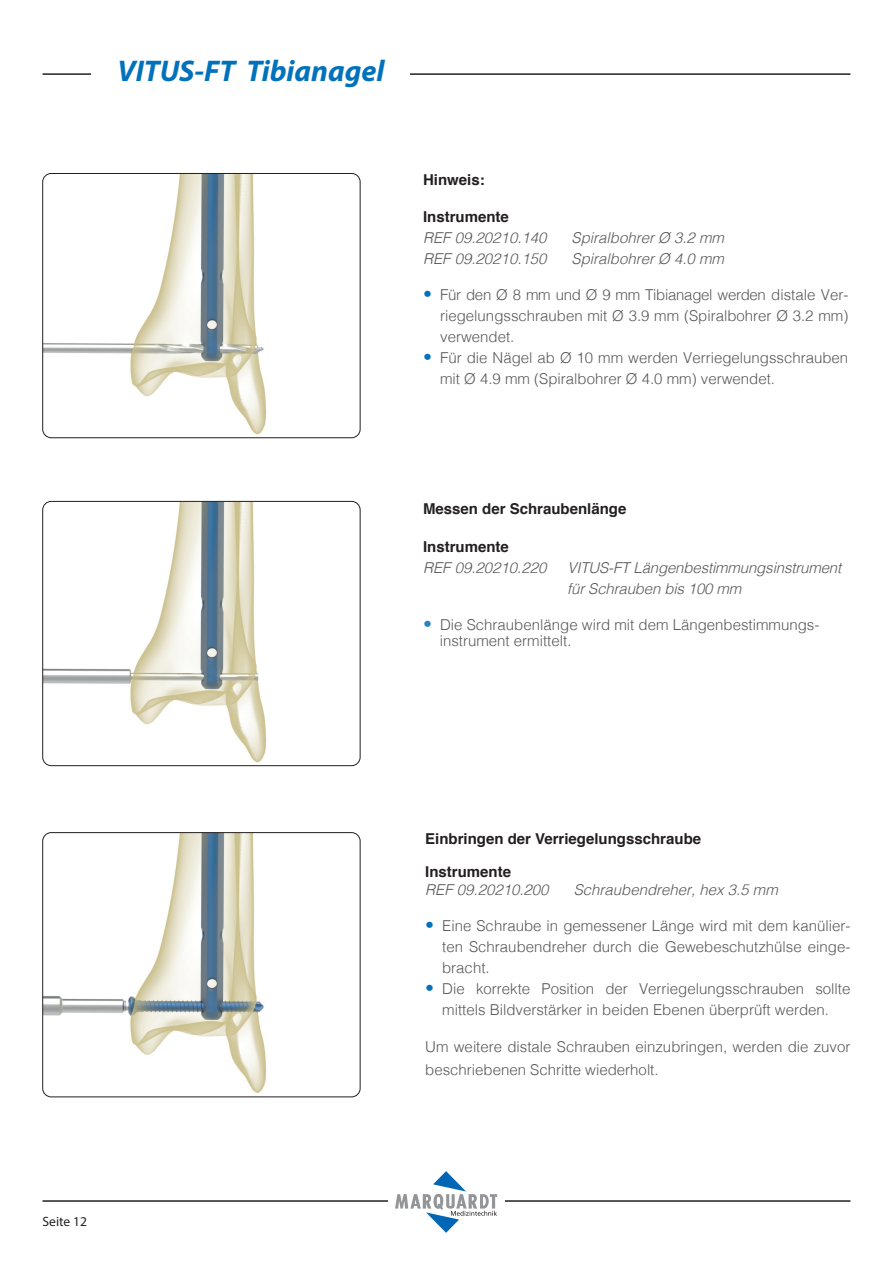
<style>
.page{position:relative;width:893px;height:1263px;background:#fff}
.page>*{position:absolute;margin:0;border:0;box-sizing:border-box;transform-origin:0 0}
.t1{font:italic 700 30px "Myriad Pro";color:#0072bc}
.t2{font:300 15px/21px "Helvetica";color:#57585a}
.t3{font:italic 300 15px/21px "Helvetica";color:#57585a}
.t4{font:700 15px "Helvetica";color:#231f20}
.t5{font:13.5px "Myriad Pro";color:#231f20}
.s1{font-family:"Frutiger LT Com";font-stretch:condensed;font-size:18px;color:#0072bc}
.s2{font-family:"Frutiger LT Com";font-stretch:condensed;font-size:18px;color:#2783c5}
</style>
<div class="page">
<hr style="left:43px;top:73px;width:807px;height:2px;background:#231f20">
<hr style="left:43px;top:1200px;width:807px;height:2px;background:#231f20">
<div style="left:388px;top:1171px;width:117px;height:62px;background:#fff"></div>
<svg style="left:395px;top:1171px;width:102px;height:62px"></svg>
<div style="left:91px;top:63px;width:319px;height:23px;background:#fff"></div>
<img style="left:43px;top:833px;width:317px;height:264px">
<div style="left:43px;top:832px;width:317px;height:265px;border:1px solid #231f20;border-radius:9px"></div>
<img style="left:43px;top:173px;width:317px;height:265px">
<div style="left:43px;top:173px;width:317px;height:265px;border:1px solid #231f20;border-radius:9px"></div>
<img style="left:43px;top:501px;width:317px;height:265px">
<div style="left:43px;top:501px;width:317px;height:265px;border:1px solid #231f20;border-radius:9px"></div>
<h1 class="t1" style="left:117px;top:51px;width:269px">VITUS-FT Tibianagel</h1>
<p class="t4" style="left:423px;top:167px;width:63px">Hinweis:</p>
<p class="t4" style="left:423px;top:205px;width:87px">Instrumente</p>
<p class="t3" style="left:423px;top:226px;width:125px">REF 09.20210.140</p>
<p class="t3" style="left:572px;top:226px;width:154px">Spiralbohrer Ø 3.2 mm</p>
<p class="t3" style="left:423px;top:247px;width:125px">REF 09.20210.150</p>
<p class="t3" style="left:572px;top:247px;width:154px">Spiralbohrer Ø 4.0 mm</p>
<p class="t2" style="left:440px;top:283px;width:410px;text-align:justify;text-indent:-17px"><span class="s1">•</span> Für den Ø 8 mm und Ø 9 mm Tibianagel werden distale Ver&shy;riegelungsschrauben mit Ø 3.9 mm (Spiralbohrer Ø 3.2 mm) verwendet.</p>
<p class="t2" style="left:440px;top:346px;width:410px;text-indent:-17px"><span class="s1">•</span> Für die Nägel ab Ø 10 mm werden Verriegelungsschrauben mit Ø 4.9 mm (Spiralbohrer Ø 4.0 mm) verwendet.</p>
<p class="t4" style="left:423px;top:497px;width:205px">Messen der Schraubenlänge</p>
<p class="t4" style="left:423px;top:534px;width:87px">Instrumente</p>
<p class="t3" style="left:423px;top:556px;width:125px">REF 09.20210.220</p>
<p class="t3" style="left:567px;top:556px;width:276px">VITUS-FT Längenbestimmungsinstrument für Schrauben bis 100 mm</p>
<p class="t2" style="left:440px;top:615px;width:381px;line-height:16.5px;text-indent:-17px"><span class="s2">•</span> Die Schraubenlänge wird mit dem Längenbestimmungs&shy;instrument ermittelt.</p>
<p class="t5" style="left:43px;top:1213px;width:46px">Seite 12</p>
<p class="t4" style="left:425px;top:826px;width:277px">Einbringen der Verriegelungsschraube</p>
<p class="t4" style="left:425px;top:859px;width:87px">Instrumente</p>
<p class="t3" style="left:425px;top:878px;width:125px">REF 09.20210.200</p>
<p class="t3" style="left:574px;top:878px;width:206px">Schraubendreher, hex 3.5 mm</p>
<p class="t2" style="left:442px;top:914px;width:410px;text-align:justify;text-indent:-17px"><span class="s1">•</span> Eine Schraube in gemessener Länge wird mit dem kanülier&shy;ten Schraubendreher durch die Gewebeschutzhülse einge&shy;bracht.</p>
<p class="t2" style="left:425px;top:977px;width:427px;text-align:center"><span class="s1">•</span> Die korrekte Position der Verriegelungsschrauben sollte mittels Bildverstärker in beiden Ebenen überprüft werden.</p>
<p class="t2" style="left:425px;top:1034px;width:427px;line-height:22.5px">Um weitere distale Schrauben einzubringen, werden die zuvor beschriebenen Schritte wiederholt.</p>
</div>
